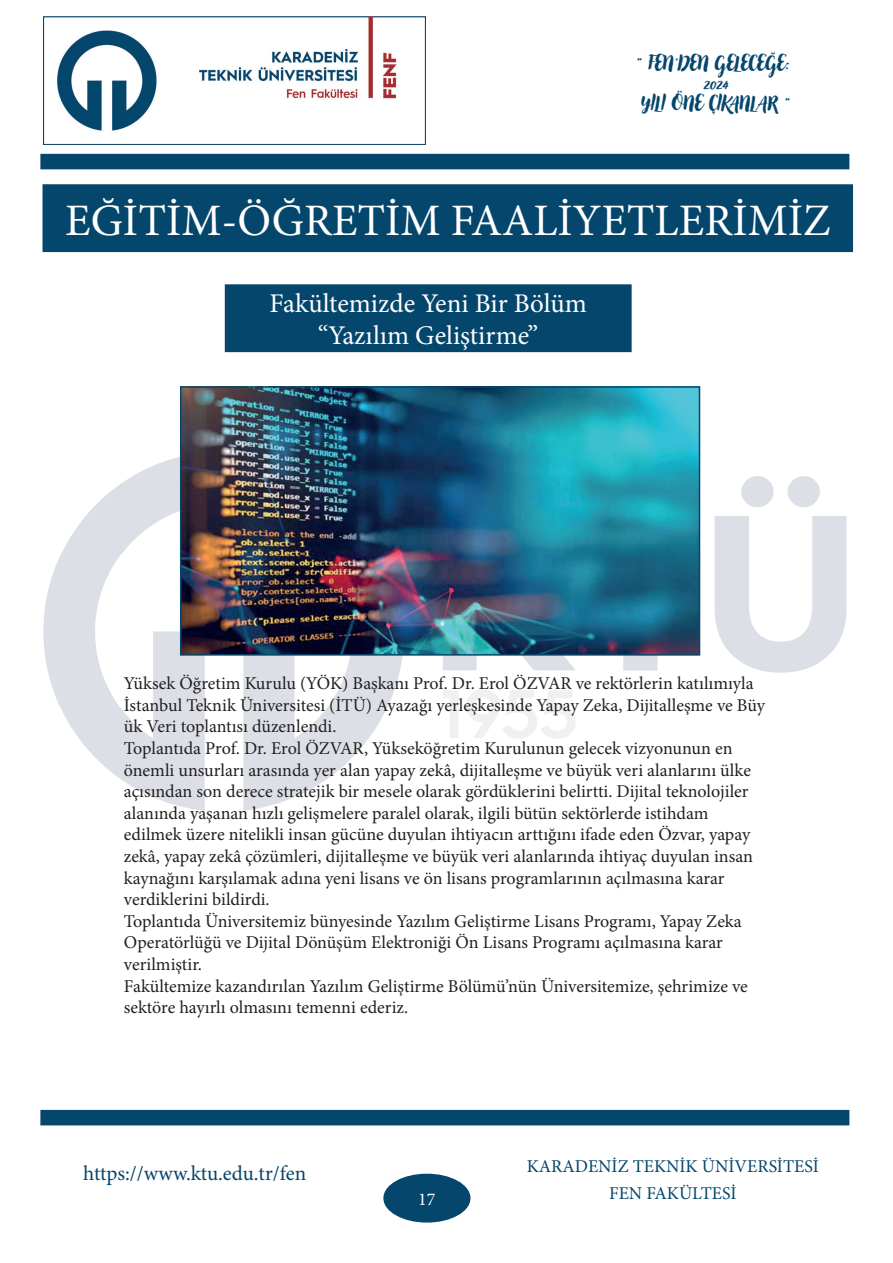
<style>
.page{position:relative;width:893px;height:1263px;background:#fff}
.page>*{position:absolute;margin:0;border:0;box-sizing:border-box;transform-origin:0 0}
.t1{font:45px "Minion Pro";color:#fff}
.t2{font:27px/32.4px "Minion Pro";color:#fff;text-align:center}
.t3{font:21px "Minion Pro";letter-spacing:-.01em;color:#05466c}
.t4{font:18px/21.6px "Minion Pro";color:#231f20}
.t5{font:18px/27.6px "Minion Pro";color:#05466c;text-align:center}
.t6{font:18px "Minion Pro";color:#fff}
.t7{font:16.5px/19.8px "Adlery Pro";color:#05466c;text-align:center}
</style>
<div class="page">
<img style="left:43px;top:17px;width:383px;height:127px">
<div style="left:40px;top:154px;width:809px;height:15px;background:#05466c"></div>
<div style="left:40px;top:1110px;width:809px;height:15px;background:#05466c"></div>
<div style="left:384px;top:1174px;width:86px;height:48px;background:#05466c;border-radius:50%"></div>
<div style="left:383px;top:1174px;width:87px;height:48px;border:2px solid #05466c;border-radius:50%"></div>
<img style="left:43px;top:400px;width:804px;height:411px">
<div style="left:43px;top:185px;width:809px;height:66px;background:#05466c"></div>
<div style="left:43px;top:184px;width:810px;height:68px;border:2px solid #05466c"></div>
<div style="left:226px;top:285px;width:405px;height:66px;background:#05466c"></div>
<div style="left:225px;top:284px;width:407px;height:68px;border:2px solid #05466c"></div>
<img style="left:183px;top:389px;width:514px;height:264px">
<div style="left:180px;top:386px;width:520px;height:270px;border:2px solid #05466c"></div>
<p class="t7" style="left:635px;top:54px;width:156px">“ FEN’DEN GELECEĞE:<br>2024<br>YILI ÖNE ÇIKANL AR “</p>
<h1 class="t1" style="left:65px;top:190px;width:766px">EĞİTİM-ÖĞRETİM FAALİYETLERİMİZ</h1>
<h2 class="t2" style="left:270px;top:287px;width:319px">Fakültemizde Yeni Bir Bölüm “Yazılım Geliştirme”</h2>
<p class="t4" style="left:124px;top:673px;width:643px">Yüksek Öğretim Kurulu (YÖK) Başkanı Prof. Dr. Erol ÖZVAR ve rektörlerin katılımıyla İstanbul Teknik Üniversitesi (İTÜ) Ayazağı yerleşkesinde Yapay Zeka, Dijitalleşme ve Büy ük Veri toplantısı düzenlendi.<br>Toplantıda Prof. Dr. Erol ÖZVAR, Yükseköğretim Kurulunun gelecek vizyonunun en önemli unsurları arasında yer alan yapay zekâ, dijitalleşme ve büyük veri alanlarını ülke açısından son derece stratejik bir mesele olarak gördüklerini belirtti. Dijital teknolojiler alanında yaşanan hızlı gelişmelere paralel olarak, ilgili bütün sektörlerde istihdam edilmek üzere nitelikli insan gücüne duyulan ihtiyacın arttığını ifade eden Özvar, yapay zekâ, yapay zekâ çözümleri, dijitalleşme ve büyük veri alanlarında ihtiyaç duyulan insan kaynağını karşılamak adına yeni lisans ve ön lisans programlarının açılmasına karar verdiklerini bildirdi.<br>Toplantıda Üniversitemiz bünyesinde Yazılım Geliştirme Lisans Programı, Yapay Zeka Operatörlüğü ve Dijital Dönüşüm Elektroniği Ön Lisans Programı açılmasına karar verilmiştir.<br>Fakültemize kazandırılan Yazılım Geliştirme Bölümü’nün Üniversitemize, şehrimize ve sektöre hayırlı olmasını temenni ederiz.</p>
<p class="t3" style="left:83px;top:1159px;width:225px">https://www.ktu.edu.tr/fen</p>
<p class="t5" style="left:527px;top:1152px;width:293px">KARADENİZ TEKNİK ÜNİVERSİTESİ<br>FEN FAKÜLTESİ</p>
<p class="t6" style="left:418px;top:1187px;width:19px">17</p>
</div>
